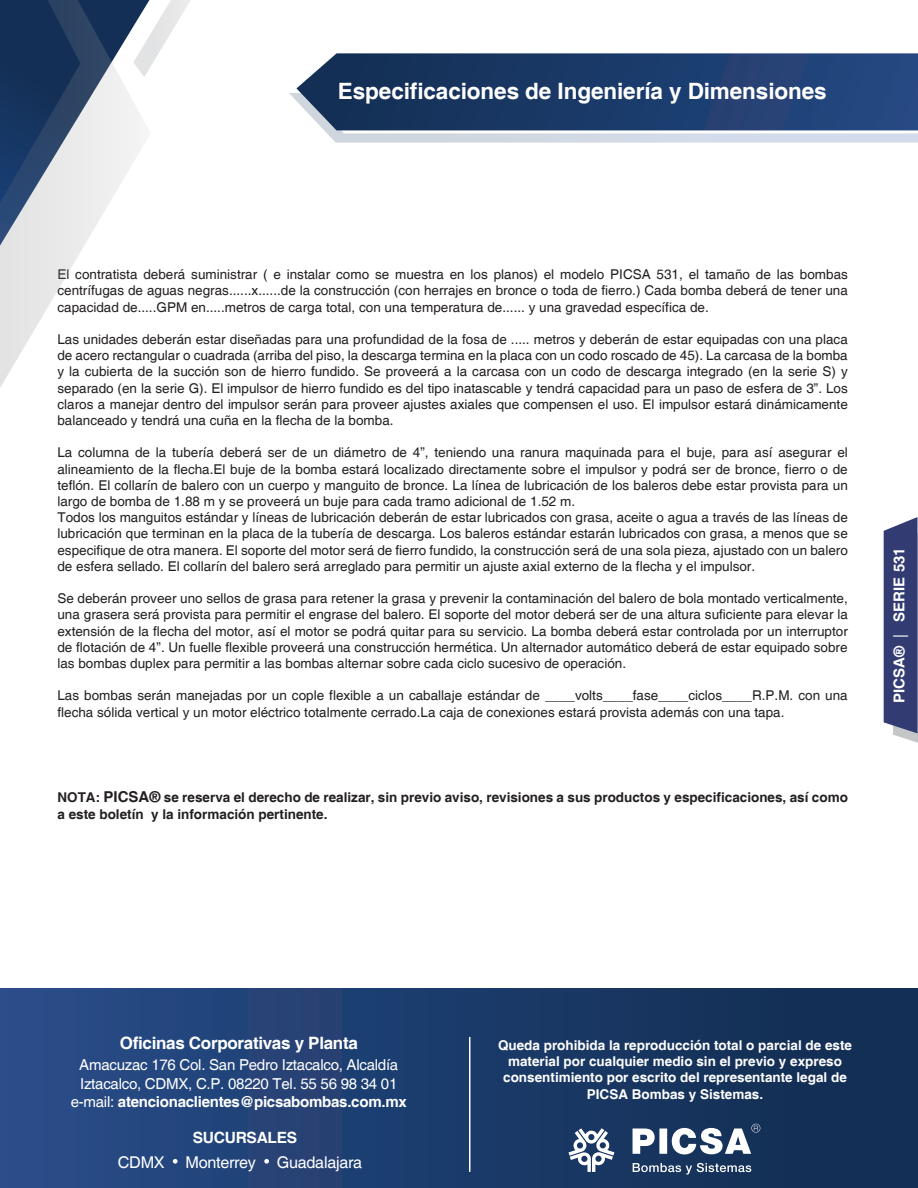
<style>
.page{position:relative;width:918px;height:1188px;background:#fff}
.page>*{position:absolute;margin:0;border:0;box-sizing:border-box;transform-origin:0 0}
.t1{font:700 22.5px "Helvetica";letter-spacing:-.005em;color:#fff}
.t2{font:700 16.95px "Helvetica";letter-spacing:-.02em;color:#fff}
.t3{font:16.2px "Helvetica";letter-spacing:-.02em;color:#fff}
.t4{font:700 15.6px "Helvetica";letter-spacing:-.02em;color:#fff}
.t5{font:15px/18.3px "Helvetica";letter-spacing:-.02em;color:#fff;text-align:center}
.t6{font:700 15px "Helvetica";color:#fff}
.t7{font:13.5px/16.2px "Helvetica";color:#231f20;text-align:justify}
.t8{font:700 13.5px/16.2px "Helvetica";color:#fff;text-align:center}
.t9{font:700 13.5px/16.2px "Helvetica";color:#231f20}
.s1{font-size:15px}
.s2{font-weight:400}
.s3{font-weight:700}
</style>
<div class="page">
<svg style="left:884px;top:517px;width:34px;height:226px;background:#454e7f"></svg>
<svg style="left:296px;top:53px;width:622px;height:40px;background:#24426f"></svg>
<svg style="left:289px;top:93px;width:629px;height:50px;background:#546c90"></svg>
<div style="left:0;top:988px;width:918px;height:200px;background:linear-gradient(to right,#2a4c89,#102c4f)"></div>
<svg style="left:173px;top:1159px;width:5px;height:5px"></svg>
<svg style="left:264px;top:1159px;width:5px;height:5px"></svg>
<svg style="left:568px;top:1128px;width:46px;height:44px"></svg>
<svg style="left:633px;top:1163px;width:118px;height:12px"></svg>
<svg style="left:633px;top:1124px;width:127px;height:30px"></svg>
<hr style="left:469px;top:1037px;width:1px;height:135px;background:#fff">
<svg style="left:0;top:246px;width:84px;height:142px"></svg>
<svg style="left:0;top:0;width:190px;height:246px"></svg>
<h1 class="t1" style="left:338px;top:77px;width:490px">Especificaciones de Ingeniería y Dimensiones</h1>
<p class="t7" style="left:57px;top:267px;width:792px">El contratista deberá suministrar ( e instalar como se muestra en los planos) el modelo PICSA 531, el tamaño de las bombas centrífugas de aguas negras......x......de la construcción (con herrajes en bronce o toda de fierro.) Cada bomba deberá de tener una capacidad de.....GPM en.....metros de carga total, con una temperatura de...... y una gravedad específica de.</p>
<p class="t7" style="left:57px;top:332px;width:792px">Las unidades deberán estar diseñadas para una profundidad de la fosa de ..... metros y deberán de estar equipadas con una placa de acero rectangular o cuadrada (arriba del piso, la descarga termina en la placa con un codo roscado de 45). La carcasa de la bomba y la cubierta de la succión son de hierro fundido. Se proveerá a la carcasa con un codo de descarga integrado (en la serie S) y separado (en la serie G). El impulsor de hierro fundido es del tipo inatascable y tendrá capacidad para un paso de esfera de 3”. Los claros a manejar dentro del impulsor serán para proveer ajustes axiales que compensen el uso. El impulsor estará dinámicamente balanceado y tendrá una cuña en la flecha de la bomba.</p>
<p class="t7" style="left:57px;top:445px;width:792px;text-align:left">La columna de la tubería deberá ser de un diámetro de 4”, teniendo una ranura maquinada para el buje, para así asegurar el alineamiento de la flecha.El buje de la bomba estará localizado directamente sobre el impulsor y podrá ser de bronce, fierro o de teflón. El collarín de balero con un cuerpo y manguito de bronce. La línea de lubricación de los baleros debe estar provista para un largo de bomba de 1.88 m y se proveerá un buje para cada tramo adicional de 1.52 m.<br>Todos los manguitos estándar y líneas de lubricación deberán de estar lubricados con grasa, aceite o agua a través de las líneas de lubricación que terminan en la placa de la tubería de descarga. Los baleros estándar estarán lubricados con grasa, a menos que se especifique de otra manera. El soporte del motor será de fierro fundido, la construcción será de una sola pieza, ajustado con un balero de esfera sellado. El collarín del balero será arreglado para permitir un ajuste axial externo de la flecha y el impulsor.</p>
<p class="t7" style="left:57px;top:591px;width:792px">Se deberán proveer uno sellos de grasa para retener la grasa y prevenir la contaminación del balero de bola montado verticalmente, una grasera será provista para permitir el engrase del balero. El soporte del motor deberá ser de una altura suficiente para elevar la extensión de la flecha del motor, así el motor se podrá quitar para su servicio. La bomba deberá estar controlada por un interruptor de flotación de 4”. Un fuelle flexible proveerá una construcción hermética. Un alternador automático deberá de estar equipado sobre las bombas duplex para permitir a las bombas alternar sobre cada ciclo sucesivo de operación.</p>
<p class="t7" style="left:57px;top:688px;width:792px">Las bombas serán manejadas por un cople flexible a un caballaje estándar de ____volts____fase____ciclos____R.P.M. con una flecha sólida vertical y un motor eléctrico totalmente cerrado.La caja de conexiones estará provista además con una tapa.</p>
<p class="t9" style="left:57px;top:790px;width:792px">NOTA: <span class="s1">PICSA®</span> se reserva el derecho de realizar, sin previo aviso, revisiones a sus productos y especificaciones, así como a este boletín y la información pertinente.</p>
<p class="t6" style="left:890px;top:703px;width:157px;rotate:-90deg">PICSA® <span class="s2">|</span> SERIE 531</p>
<p class="t2" style="left:120px;top:1033px;width:240px">Oficinas Corporativas y Planta</p>
<p class="t5" style="left:71px;top:1056px;width:338px">Amacuzac 176 Col. San Pedro Iztacalco, Alcaldía<br>Iztacalco, CDMX, C.P. 08220 Tel. 55 56 98 34 01 e-mail: <span class="s3">atencionaclientes@picsabombas.com.mx</span></p>
<p class="t4" style="left:193px;top:1128px;width:106px">SUCURSALES</p>
<p class="t3" style="left:118px;top:1153px;width:48px">CDMX</p>
<p class="t3" style="left:186px;top:1153px;width:72px">Monterrey</p>
<p class="t3" style="left:277px;top:1153px;width:87px">Guadalajara</p>
<p class="t8" style="left:498px;top:1038px;width:356px">Queda prohibida la reproducción total o parcial de este material por cualquier medio sin el previo y expreso consentimiento por escrito del representante legal de PICSA Bombas y Sistemas.</p>
</div>
